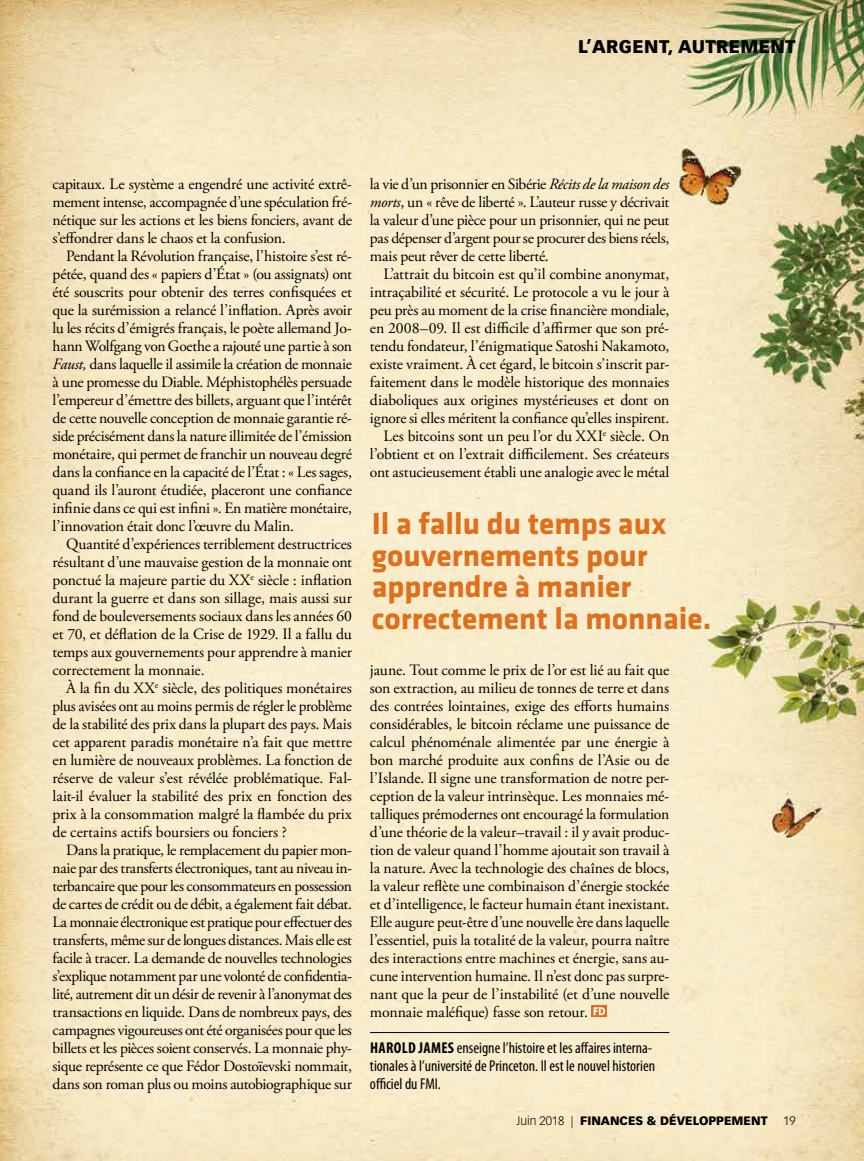
<style>
.page{position:relative;width:864px;height:1161px;background:#fff}
.page>*{position:absolute;margin:0;border:0;box-sizing:border-box;transform-origin:0 0}
.t1{font:700 31.5px/31.5px "Klavika";color:#df6f1d}
.t2{font:900 18px "Vectora LT Std";letter-spacing:.02em;color:#000}
.t3{font:15.75px/18px "Adobe Garamond Pro";letter-spacing:-.01em;color:#000;text-align:justify}
.t4{font:condensed 15.75px/18px "Myriad Pro";color:#000}
.t5{font:900 12px "Vectora LT Std";color:#000}
.t6{font:300 12px "Vectora LT Std";color:#000}
.s1{font-style:italic}
.s2{font-weight:700}
.s3{font-weight:300}
</style>
<div class="page">
<img style="left:0;top:0;width:864px;height:1161px">
<hr style="left:370px;top:1032px;width:299px;height:1px;background:#000">
<svg style="left:592px;top:1006px;width:15px;height:11px"></svg>
<svg style="left:594px;top:1007px;width:11px;height:8px"></svg>
<p class="t2" style="left:578px;top:36px;width:219px">L’ARGENT, AUTREMENT</p>
<p class="t3" style="left:53px;top:176px;width:301px">capitaux. Le système a engendré une activité extrê&shy;mement intense, accompagnée d’une spéculation fré&shy;nétique sur les actions et les biens fonciers, avant de s’effondrer dans le chaos et la confusion.</p>
<p class="t3" style="left:53px;top:248px;width:301px;text-indent:13px">Pendant la Révolution française, l’histoire s’est ré&shy;pétée, quand des « papiers d’État » (ou assignats) ont été souscrits pour obtenir des terres confisquées et que la surémission a relancé l’inflation. Après avoir lu les récits d’émigrés français, le poète allemand Jo&shy;hann Wolfgang von Goethe a rajouté une partie à son <span class="s1">Faust,</span> dans laquelle il assimile la création de monnaie à une promesse du Diable. Méphistophélès persuade l’empereur d’émettre des billets, arguant que l’intérêt de cette nouvelle conception de monnaie garantie ré&shy;side précisément dans la nature illimitée de l’émission monétaire, qui permet de franchir un nouveau degré dans la confiance en la capacité de l’État : « Les sages, quand ils l’auront étudiée, placeront une confiance infinie dans ce qui est infini ». En matière monétaire, l’innovation était donc l’œuvre du Malin.</p>
<p class="t3" style="left:53px;top:536px;width:301px;text-indent:14px">Quantité d’expériences terriblement destructrices résultant d’une mauvaise gestion de la monnaie ont ponctué la majeure partie du XX<sup>e</sup> siècle : inflation durant la guerre et dans son sillage, mais aussi sur fond de bouleversements sociaux dans les années 60 et 70, et déflation de la Crise de 1929. Il a fallu du temps aux gouvernements pour apprendre à manier correctement la monnaie.</p>
<p class="t3" style="left:53px;top:680px;width:301px;text-indent:13px">À la fin du XX<sup>e</sup> siècle, des politiques monétaires plus avisées ont au moins permis de régler le problème de la stabilité des prix dans la plupart des pays. Mais cet apparent paradis monétaire n’a fait que mettre en lumière de nouveaux problèmes. La fonction de réserve de valeur s’est révélée problématique. Fal&shy;lait-il évaluer la stabilité des prix en fonction des prix à la consommation malgré la flambée du prix de certains actifs boursiers ou fonciers ?</p>
<p class="t3" style="left:53px;top:842px;width:301px;text-indent:13px">Dans la pratique, le remplacement du papier mon&shy;naie par des transferts électroniques, tant au niveau in&shy;terbancaire que pour les consommateurs en possession de cartes de crédit ou de débit, a également fait débat.<br>La monnaie électronique est pratique pour effectuer des transferts, même sur de longues distances. Mais elle est facile à tracer. La demande de nouvelles technologies s’explique notamment par une volonté de confidentia&shy;lité, autrement dit un désir de revenir à l’anonymat des transactions en liquide. Dans de nombreux pays, des campagnes vigoureuses ont été organisées pour que les billets et les pièces soient conservés. La monnaie phy&shy;sique représente ce que Fédor Dostoïevski nommait, dans son roman plus ou moins autobiographique sur</p>
<p class="t3" style="left:370px;top:176px;width:301px">la vie d’un prisonnier en Sibérie <span class="s1">Récits de la maison des morts</span>, un « rêve de liberté ». L’auteur russe y décrivait la valeur d’une pièce pour un prisonnier, qui ne peut pas dépenser d’argent pour se procurer des biens réels, mais peut rêver de cette liberté.</p>
<p class="t3" style="left:370px;top:266px;width:301px;text-align:right">L’attrait du bitcoin est qu’il combine anonymat, intraçabilité et sécurité. Le protocole a vu le jour à peu près au moment de la crise financière mondiale, en 2008–09. Il est difficile d’affirmer que son pré&shy;tendu fondateur, l’énigmatique Satoshi Nakamoto, existe vraiment. À cet égard, le bitcoin s’inscrit par&shy;faitement dans le modèle historique des monnaies diaboliques aux origines mystérieuses et dont on ignore si elles méritent la confiance qu’elles inspirent.<br>Les bitcoins sont un peu l’or du XXI<sup>e</sup> siècle. On l’obtient et on l’extrait difficilement. Ses créateurs ont astucieusement établi une analogie avec le métal</p>
<h1 class="t1" style="left:372px;top:507px;width:341px">Il a fallu du temps aux gouvernements pour apprendre à manier correctement la monnaie.</h1>
<p class="t3" style="left:370px;top:662px;width:301px">jaune. Tout comme le prix de l’or est lié au fait que son extraction, au milieu de tonnes de terre et dans des contrées lointaines, exige des efforts humains considérables, le bitcoin réclame une puissance de calcul phénoménale alimentée par une énergie à bon marché produite aux confins de l’Asie ou de l’Islande. Il signe une transformation de notre per&shy;ception de la valeur intrinsèque. Les monnaies mé&shy;talliques prémodernes ont encouragé la formulation d’une théorie de la valeur–travail : il y avait produc&shy;tion de valeur quand l’homme ajoutait son travail à la nature. Avec la technologie des chaînes de blocs, la valeur reflète une combinaison d’énergie stockée et d’intelligence, le facteur humain étant inexistant.<br>Elle augure peut-être d’une nouvelle ère dans laquelle l’essentiel, puis la totalité de la valeur, pourra naître des interactions entre machines et énergie, sans au&shy;cune intervention humaine. Il n’est donc pas surpre&shy;nant que la peur de l’instabilité (et d’une nouvelle monnaie maléfique) fasse son retour.</p>
<p class="t4" style="left:370px;top:1039px;width:287px"><span class="s2">HAROLD JAMES</span> enseigne l’histoire et les affaires interna&shy;tionales à l’université de Princeton. Il est le nouvel historien officiel du FMI.</p>
<p class="t5" style="left:517px;top:1113px;width:253px"><span class="s3">Juin 2018 |</span> FINANCES &amp; DÉVELOPPEMENT</p>
<p class="t6" style="left:783px;top:1114px;width:14px">19</p>
</div>
